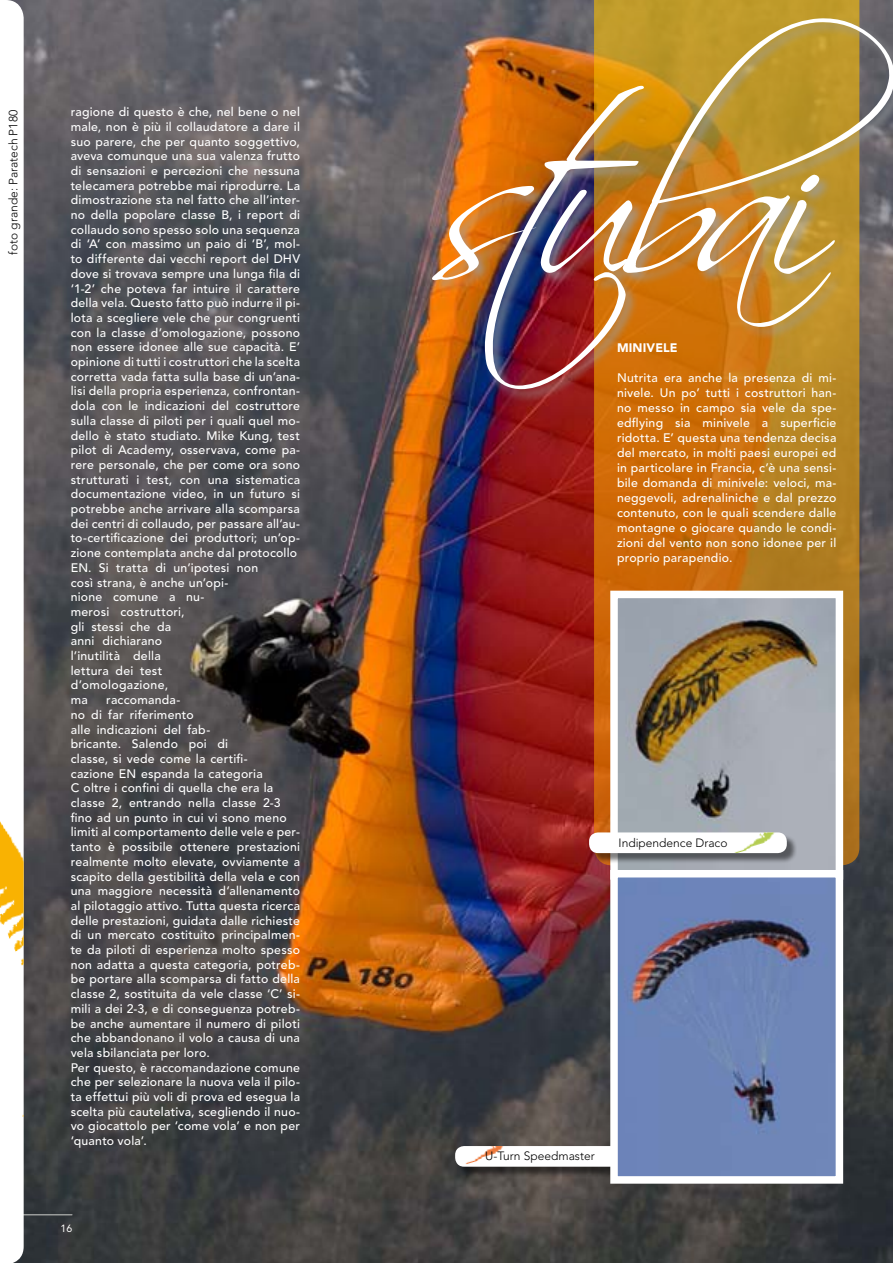
<style>
.page{position:relative;width:893px;height:1263px;background:#fff}
.page>*{position:absolute;margin:0;border:0;box-sizing:border-box;transform-origin:0 0}
.t1{font:210.3px "Scriptina";color:#fff}
.t2{font:500 12.3px/14.7px "Avenir";letter-spacing:.02em;color:#fff}
.t3{font:900 12.3px "Avenir";color:#fff}
.t4{font:300 12px "Avenir";color:#000}
.t5{font:500 10.5px "Avenir";color:#fff}
</style>
<div class="page">
<img style="left:24px;top:0;width:869px;height:1263px">
<img style="left:883px;top:0;width:10px;height:627px">
<hr style="left:0;top:1214px;width:72px;height:1px;background:#a2a4a2">
<svg style="left:594px;top:0;width:265px;height:865px;background:#c17515"></svg>
<div style="left:429px;top:16px;width:464px;height:387px;background:#9c9e9f;opacity:.75"></div>
<svg style="left:0;top:0;width:24px;height:1263px"></svg>
<img style="left:0;top:716px;width:24px;height:493px">
<div style="left:456px;top:1147px;width:197px;height:30px;background:#000;opacity:.5"></div>
<div style="left:455px;top:1146px;width:187px;height:21px;background:#fff;border-radius:9px"></div>
<img style="left:455px;top:1146px;width:133px;height:21px">
<img style="left:619px;top:600px;width:215px;height:270px">
<div style="left:610px;top:591px;width:233px;height:289px;border:8px solid #fff"></div>
<img style="left:619px;top:879px;width:215px;height:296px">
<div style="left:610px;top:870px;width:233px;height:314px;border:8px solid #fff"></div>
<div style="left:590px;top:834px;width:207px;height:29px;background:#000;opacity:.5"></div>
<img style="left:589px;top:832px;width:198px;height:21px">
<p class="t4" style="left:6px;top:254px;width:146px;rotate:-90deg">foto grande: Paratech P180</p>
<p class="t2" style="left:71px;top:105px;width:231px">ragione di questo è che, nel bene o nel male, non è più il collaudatore a dare il suo parere, che per quanto soggettivo, aveva comunque una sua valenza frutto di sensazioni e percezioni che nessuna telecamera potrebbe mai riprodurre. La dimostrazione sta nel fatto che all’inter&shy;no della popolare classe B, i report di collaudo sono spesso solo una sequenza di ‘A’ con massimo un paio di ‘B’, mol&shy;to differente dai vecchi report del DHV dove si trovava sempre una lunga fila di ‘1-2’ che poteva far intuire il carattere della vela. Questo fatto può indurre il pi&shy;lota a scegliere vele che pur congruenti con la classe d’omologazione, possono non essere idonee alle sue capacità. E’ opinione di tutti i costruttori che la scelta corretta vada fatta sulla base di un’ana&shy;lisi della propria esperienza, confrontan&shy;dola con le indicazioni del costruttore sulla classe di piloti per i quali quel mo&shy;dello è stato studiato. Mike Kung, test pilot di Academy, osservava, come pa&shy;rere personale, che per come ora sono strutturati i test, con una sistematica documentazione video, in un futuro si potrebbe anche arrivare alla scomparsa dei centri di collaudo, per passare all’au&shy;to-certificazione dei produttori; un’op&shy;zione contemplata anche dal protocollo EN . Si tratta di un’ipotesi non<br>così strana, è anche un’opi-<br>nione comune a nu-<br>merosi costruttori,<br>gli stessi che da<br>anni dichiarano<br>l’inutilità della<br>lettura dei test<br>d’omologazione,<br>ma</p>
<p class="t2" style="left:71px;top:693px;width:231px;text-indent:36px">raccomanda-<br>no di far riferimento<br>alle indicazioni del fab-<br>bricante. Salendo poi di<br>classe, si vede come la certifi-<br>cazione EN espanda la categoria<br>C oltre i confini di quella che era la classe 2, entrando nella classe 2-3 fino ad un punto in cui vi sono meno limiti al comportamento delle vele e per&shy;tanto è possibile ottenere prestazioni realmente molto elevate, ovviamente a scapito della gestibilità della vela e con una maggiore necessità d‘allenamento al pilotaggio attivo. Tutta questa ricerca delle prestazioni, guidata dalle richieste di un mercato costituito principalmen&shy;te da piloti di esperienza molto spesso non adatta a questa categoria, potreb&shy;be portare alla scomparsa di fatto della classe 2, sostituita da vele classe ‘C’ si&shy;mili a dei 2-3, e di conseguenza potreb&shy;be anche aumentare il numero di piloti che abbandonano il volo a causa di una vela sbilanciata per loro.<br>Per questo, è raccomandazione comune che per selezionare la nuova vela il pilo&shy;ta effettui più voli di prova ed esegua la scelta più cautelativa, scegliendo il nuo&shy;vo giocattolo per ‘come vola’ e non per ‘quanto vola’.</p>
<p class="t5" style="left:61px;top:1223px;width:13px">16</p>
<h1 class="t1" style="left:432px;top:77px;width:466px">stu bai</h1>
<p class="t3" style="left:617px;top:341px;width:20px">MINIVE</p>
<p class="t3" style="left:663px;top:341px;width:14px">LE</p>
<p class="t2" style="left:617px;top:371px;width:221px;text-align:justify">N utrita era anche la presenza di mi&shy;nivele. U n po’ tutti i costruttori han&shy;no messo in campo sia vele da spe&shy;edflying sia minivele a superficie ridotta. E’ questa una tendenza decisa del mercato, in molti paesi europei ed in particolare in Francia, c’è una sensi&shy;bile domanda di minivele: veloci, ma&shy;neggevoli, adrenaliniche e dal prezzo contenuto, con le quali scendere dalle montagne o giocare quando le condi&shy;zioni del vento non sono idonee per il proprio parapendio.</p>
<p class="t4" style="left:619px;top:836px;width:110px">Indipendence Draco</p>
<p class="t4" style="left:485px;top:1149px;width:111px">U-Turn Speedmaster</p>
</div>
